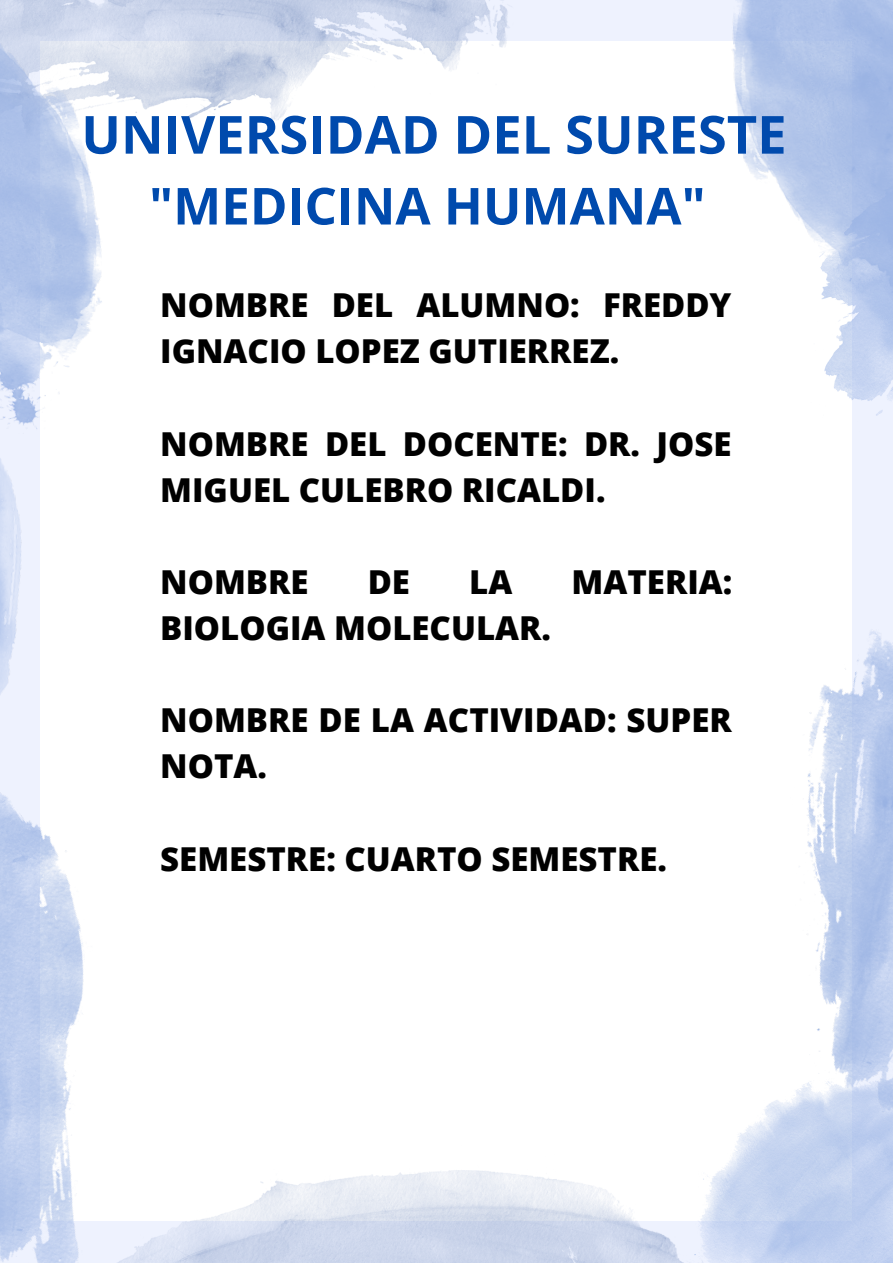
<style>
.page{position:relative;width:893px;height:1264px;background:#fff}
.page>*{position:absolute;margin:0;border:0;box-sizing:border-box;transform-origin:0 0}
.t1{font:700 52.5px "Open Sans";color:#004aad}
.t2{font:700 51px "Open Sans";color:#004aad}
.t3{font:800 33px/46px "Open Sans";color:#000}
</style>
<div class="page">
<img style="left:195px;top:0;width:352px;height:121px">
<img style="left:294px;top:1170px;width:386px;height:92px">
<img style="left:0;top:754px;width:294px;height:508px">
<img style="left:799px;top:588px;width:93px;height:463px">
<img style="left:680px;top:1051px;width:212px;height:211px">
<img style="left:662px;top:0;width:230px;height:213px">
<img style="left:0;top:0;width:195px;height:421px">
<img style="left:794px;top:103px;width:98px;height:365px">
<img style="left:0;top:421px;width:40px;height:333px">
<h1 class="t1" style="left:81px;top:98px;width:706px">UNIVERSIDAD DEL SURESTE</h1>
<h2 class="t2" style="left:149px;top:170px;width:558px">"MEDICINA HUMANA"</h2>
<p class="t3" style="left:160px;top:281px;width:572px">NOMBRE DEL ALUMNO: FREDDY<br>IGNACIO LOPEZ GUTIERREZ.</p>
<p class="t3" style="left:160px;top:419px;width:572px">NOMBRE DEL DOCENTE: DR. JOSE<br>MIGUEL CULEBRO RICALDI.</p>
<p class="t3" style="left:160px;top:558px;width:150px">NOMBRE</p>
<p class="t3" style="left:368px;top:558px;width:44px">DE</p>
<p class="t3" style="left:469px;top:558px;width:45px">LA</p>
<p class="t3" style="left:571px;top:558px;width:162px">MATERIA:</p>
<p class="t3" style="left:160px;top:604px;width:392px">BIOLOGIA MOLECULAR.</p>
<p class="t3" style="left:160px;top:696px;width:573px">NOMBRE DE LA ACTIVIDAD: SUPER<br>NOTA.</p>
<p class="t3" style="left:160px;top:834px;width:508px">SEMESTRE: CUARTO SEMESTRE.</p>
</div>
